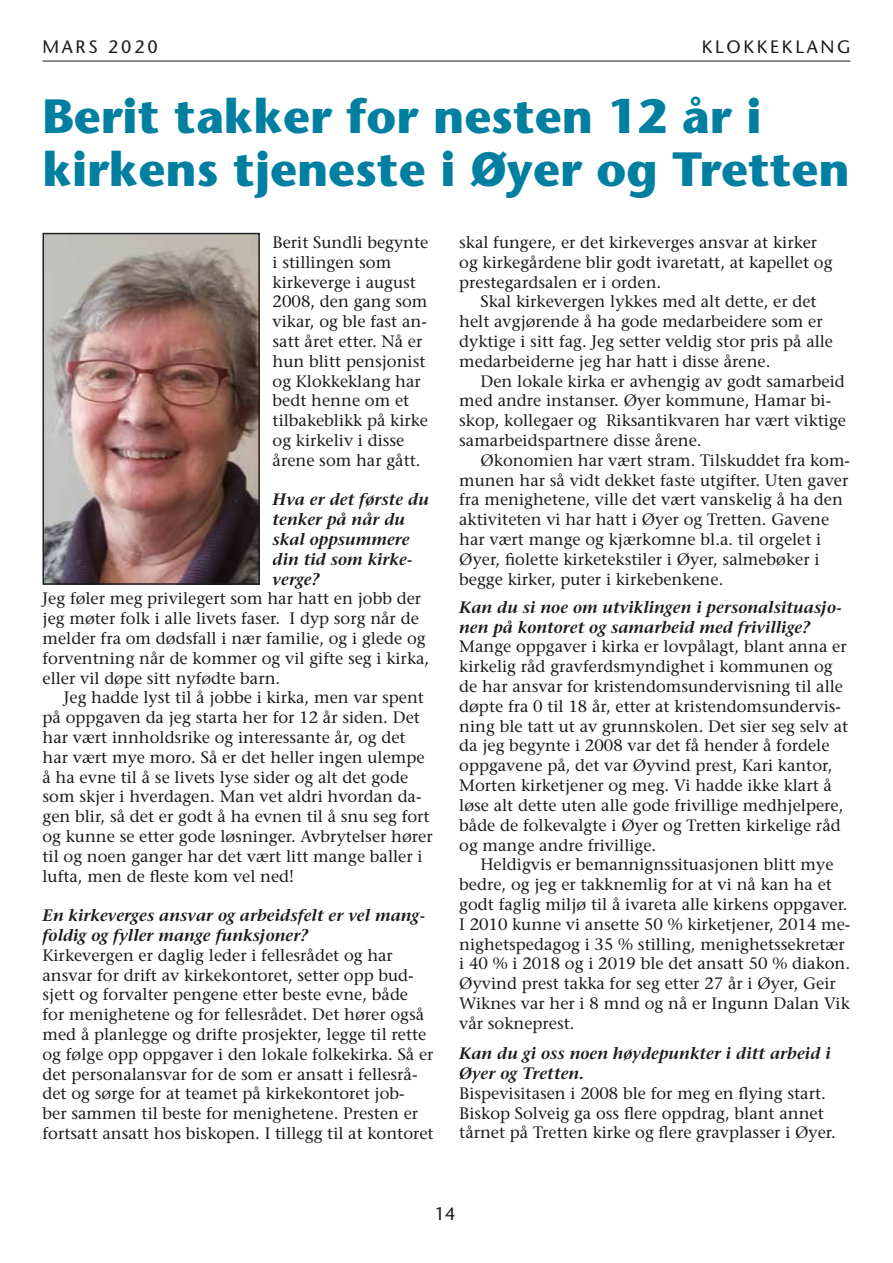
<style>
.page{position:relative;width:893px;height:1263px;background:#fff}
.page>*{position:absolute;margin:0;border:0;box-sizing:border-box;transform-origin:0 0}
.t1{font:700 48px/52.5px "Stone Sans Std";color:#007fa1}
.t2{font:500 18px "Stone Sans Std";letter-spacing:.15em;color:#1b1c1c}
.t3{font:500 16.5px/19.8px "Stone Serif Std";color:#1b1c1c}
.t4{font:italic 600 16.5px/19.8px "Stone Serif Std";color:#1b1c1c}
</style>
<div class="page">
<hr style="left:43px;top:61px;width:807px;height:1px;background:#1b1c1c">
<img style="left:45px;top:235px;width:213px;height:348px">
<div style="left:43px;top:233px;width:217px;height:352px;border:1px solid #1b1c1c"></div>
<p class="t2" style="left:43px;top:36px;width:117px">MARS 2020</p>
<p class="t2" style="left:702px;top:36px;width:150px">KLOKKEKLANG</p>
<h1 class="t1" style="left:43px;top:90px;width:809px">Berit takker for nesten 12 år i kirkens tjeneste i Øyer og Tretten</h1>
<p class="t3" style="left:273px;top:232px;width:157px">Berit Sundli begynte i stillingen som kirkeverge i august<br>2008, den gang som vikar, og ble fast an&shy;satt året etter. Nå er hun blitt pensjonist og Klokkeklang har bedt henne om et tilbakeblikk på kirke og kirkeliv i disse årene som har gått.</p>
<p class="t4" style="left:273px;top:490px;width:158px">Hva er det første du tenker på når du skal oppsummere din tid som kirke&shy;verge?</p>
<p class="t3" style="left:43px;top:589px;width:388px">Jeg føler meg privilegert som har hatt en jobb der jeg møter folk i alle livets faser. I dyp sorg når de melder fra om dødsfall i nær familie, og i glede og forventning når de kommer og vil gifte seg i kirka, eller vil døpe sitt nyfødte barn.</p>
<p class="t3" style="left:43px;top:688px;width:392px;text-indent:21px">Jeg hadde lyst til å jobbe i kirka, men var spent på oppgaven da jeg starta her for 12 år siden. Det har vært innholdsrike og interessante år, og det har vært mye moro. Så er det heller ingen ulempe å ha evne til å se livets lyse sider og alt det gode som skjer i hverdagen. Man vet aldri hvordan da&shy;gen blir, så det er godt å ha evnen til å snu seg fort og kunne se etter gode løsninger. Avbrytelser hører til og noen ganger har det vært litt mange baller i lufta, men de fleste kom vel ned!</p>
<p class="t4" style="left:43px;top:906px;width:384px">En kirkeverges ansvar og arbeidsfelt er vel mang&shy;foldig og fyller mange funksjoner?</p>
<p class="t3" style="left:43px;top:945px;width:393px">Kirkevergen er daglig leder i fellesrådet og har ansvar for drift av kirkekontoret, setter opp bud&shy;sjett og forvalter pengene etter beste evne, både for menighetene og for fellesrådet. Det hører også med å planlegge og drifte prosjekter, legge til rette og følge opp oppgaver i den lokale folkekirka. Så er det personalansvar for de som er ansatt i fellesrå&shy;det og sørge for at teamet på kirkekontoret job-<br>ber sammen til beste for menighetene. Presten er fortsatt ansatt hos biskopen. I tillegg til at kontoret</p>
<p class="t3" style="left:459px;top:232px;width:375px">skal fungere, er det kirkeverges ansvar at kirker og kirkegårdene blir godt ivaretatt, at kapellet og prestegardsalen er i orden.</p>
<p class="t3" style="left:459px;top:292px;width:375px;text-indent:21px">Skal kirkevergen lykkes med alt dette, er det helt avgjørende å ha gode medarbeidere som er dyktige i sitt fag. Jeg setter veldig stor pris på alle medarbeiderne jeg har hatt i disse årene.</p>
<p class="t3" style="left:459px;top:371px;width:388px;text-indent:21px">Den lokale kirka er avhengig av godt samarbeid med andre instanser. Øyer kommune, Hamar bi&shy;skop, kollegaer og Riksantikvaren har vært viktige samarbeidspartnere disse årene.</p>
<p class="t3" style="left:459px;top:450px;width:392px;text-indent:21px">Økonomien har vært stram. Tilskuddet fra kom&shy;munen har så vidt dekket faste utgifter. Uten gaver fra menighetene, ville det vært vanskelig å ha den aktiviteten vi har hatt i Øyer og Tretten. Gavene har vært mange og kjærkomne bl.a. til orgelet i Øyer, fiolette kirketekstiler i Øyer, salmebøker i begge kirker, puter i kirkebenkene.</p>
<p class="t4" style="left:459px;top:597px;width:384px">Kan du si noe om utviklingen i personalsituasjo&shy;nen på kontoret og samarbeid med frivillige?</p>
<p class="t3" style="left:459px;top:637px;width:390px">Mange oppgaver i kirka er lovpålagt, blant anna er kirkelig råd gravferdsmyndighet i kommunen og de har ansvar for kristendomsundervisning til alle døpte fra 0 til 18 år, etter at kristendomsundervis&shy;ning ble tatt ut av grunnskolen. Det sier seg selv at da jeg begynte i 2008 var det få hender å fordele oppgavene på, det var Øyvind prest, Kari kantor, Morten kirketjener og meg. Vi hadde ikke klart å løse alt dette uten alle gode frivillige medhjelpere, både de folkevalgte i Øyer og Tretten kirkelige råd og mange andre frivillige.</p>
<p class="t3" style="left:459px;top:855px;width:393px;text-indent:21px">Heldigvis er bemannignssituasjonen blitt mye bedre, og jeg er takknemlig for at vi nå kan ha et godt faglig miljø til å ivareta alle kirkens oppgaver.<br>I 2010 kunne vi ansette 50 % kirketjener, 2014 me&shy;nighetspedagog i 35 % stilling, menighetssekretær i 40 % i 2018 og i 2019 ble det ansatt 50 % diakon.<br>Øyvind prest takka for seg etter 27 år i Øyer, Geir Wiknes var her i 8 mnd og nå er Ingunn Dalan Vik vår sokneprest.</p>
<p class="t4" style="left:459px;top:1044px;width:373px">Kan du gi oss noen høydepunkter i ditt arbeid i<br>Øyer og Tretten.</p>
<p class="t3" style="left:459px;top:1083px;width:378px">Bispevisitasen i 2008 ble for meg en flying start.<br>Biskop Solveig ga oss flere oppdrag, blant annet tårnet på Tretten kirke og flere gravplasser i Øyer.</p>
<p class="t2" style="left:435px;top:1203px;width:22px">14</p>
</div>
